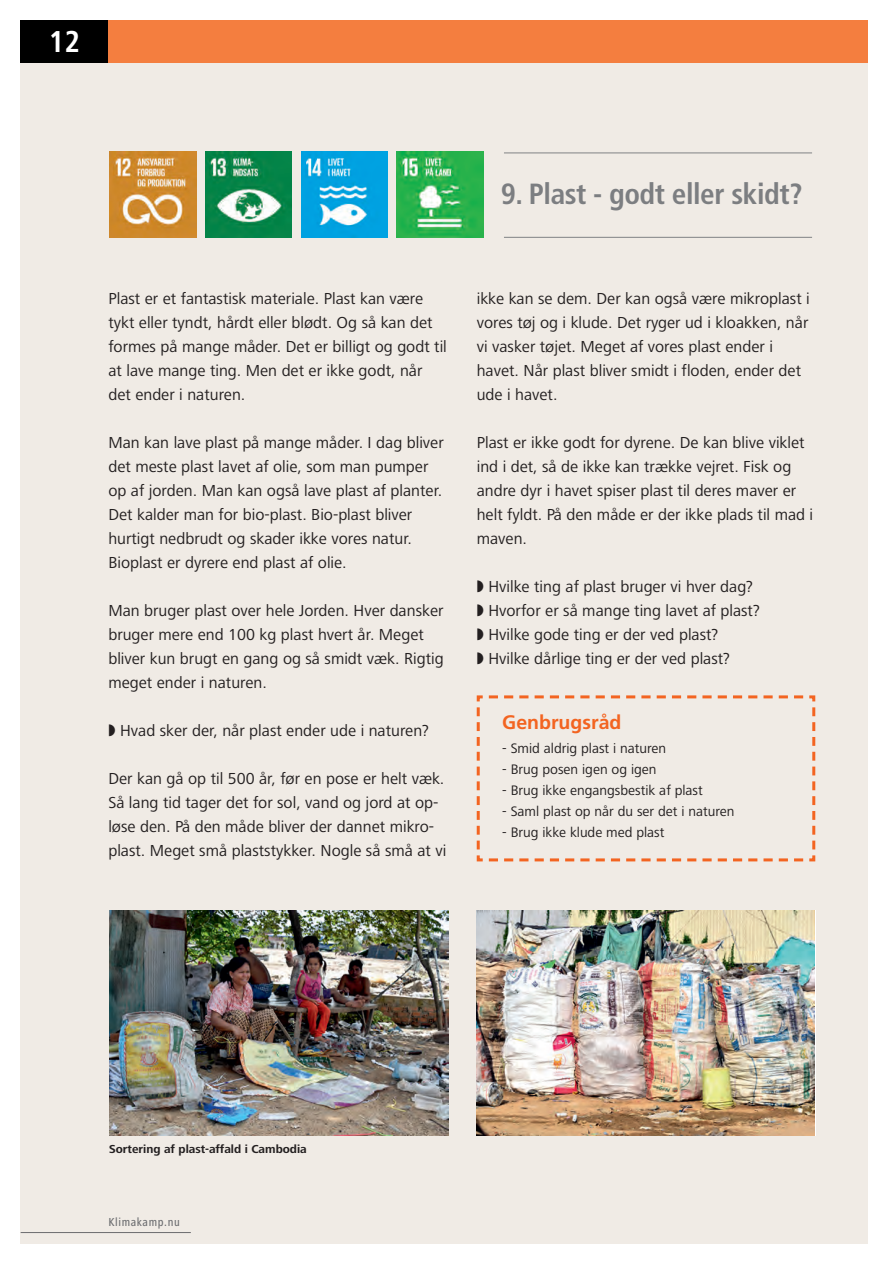
<style>
.page{position:relative;width:893px;height:1264px;background:#fff}
.page>*{position:absolute;margin:0;border:0;box-sizing:border-box;transform-origin:0 0}
.t1{font:700 condensed 30px "Frutiger LT Std";color:#fff}
.t2{font:700 condensed 29.1px "Frutiger LT Std";letter-spacing:-.015em;color:#7c7e81}
.t3{font:700 19.5px "Frutiger LT Std";color:#f36421}
.t4{font:16.5px/24px "Frutiger Next LT";color:#231f20}
.t5{font:14.25px "Frutiger Next LT";color:#231f20}
.t6{font:700 12px "Frutiger Next LT";color:#231f20}
.t7{font:500 condensed 12px "Frutiger Next LT";letter-spacing:.05em;color:#6c6d70}
</style>
<div class="page">
<div style="left:21px;top:55px;width:846px;height:1188px;background:#f0ebe5"></div>
<div style="left:21px;top:20px;width:846px;height:43px;background:#f47e3f"></div>
<div style="left:21px;top:20px;width:87px;height:43px;background:#000"></div>
<hr style="left:21px;top:1231px;width:170px;height:1px;background:#6b6b6e">
<img style="left:110px;top:151px;width:86px;height:87px">
<img style="left:205px;top:151px;width:87px;height:87px">
<img style="left:301px;top:151px;width:86px;height:87px">
<img style="left:397px;top:151px;width:86px;height:87px">
<hr style="left:504px;top:237px;width:307px;height:1px;background:#808285">
<hr style="left:504px;top:152px;width:307px;height:1px;background:#808285">
<svg style="left:476px;top:695px;width:340px;height:167px"></svg>
<img style="left:109px;top:910px;width:339px;height:225px">
<img style="left:476px;top:910px;width:338px;height:225px">
<h1 class="t1" style="left:49px;top:29px;width:33px">12</h1>
<h2 class="t2" style="left:501px;top:182px;width:303px">9. Plast - godt eller skidt?</h2>
<p class="t4" style="left:108px;top:288px;width:340px">Plast er et fantastisk materiale. Plast kan være tykt eller tyndt, hårdt eller blødt. Og så kan det formes på mange måder. Det er billigt og godt til at lave mange ting. Men det er ikke godt, når det ender i naturen.</p>
<p class="t4" style="left:108px;top:432px;width:337px">Man kan lave plast på mange måder. I dag bliver det meste plast lavet af olie, som man pumper op af jorden. Man kan også lave plast af planter.<br>Det kalder man for bio-plast. Bio-plast bliver hurtigt nedbrudt og skader ikke vores natur.<br>Bioplast er dyrere end plast af olie.</p>
<p class="t4" style="left:108px;top:600px;width:336px">Man bruger plast over hele Jorden. Hver dansker bruger mere end 100 kg plast hvert år. Meget bliver kun brugt en gang og så smidt væk. Rigtig meget ender i naturen.</p>
<p class="t4" style="left:108px;top:720px;width:322px">◗ Hvad sker der, når plast ender ude i naturen?</p>
<p class="t4" style="left:108px;top:768px;width:339px">Der kan gå op til 500 år, før en pose er helt væk.<br>Så lang tid tager det for sol, vand og jord at op&shy;løse den. På den måde bliver der dannet mikro&shy;plast. Meget små plaststykker. Nogle så små at vi</p>
<p class="t4" style="left:476px;top:288px;width:334px">ikke kan se dem. Der kan også være mikroplast i vores tøj og i klude. Det ryger ud i kloakken, når vi vasker tøjet. Meget af vores plast ender i havet. Når plast bliver smidt i floden, ender det ude i havet.</p>
<p class="t4" style="left:476px;top:432px;width:338px">Plast er ikke godt for dyrene. De kan blive viklet ind i det, så de ikke kan trække vejret. Fisk og andre dyr i havet spiser plast til deres maver er helt fyldt. På den måde er der ikke plads til mad i maven.</p>
<p class="t4" style="left:476px;top:576px;width:284px">◗ Hvilke ting af plast bruger vi hver dag? ◗ Hvorfor er så mange ting lavet af plast? ◗ Hvilke gode ting er der ved plast?<br>◗ Hvilke dårlige ting er der ved plast?</p>
<p class="t3" style="left:502px;top:714px;width:121px">Genbrugsråd</p>
<p class="t5" style="left:502px;top:742px;width:165px">- Smid aldrig plast i naturen</p>
<p class="t5" style="left:502px;top:763px;width:156px">- Brug posen igen og igen</p>
<p class="t5" style="left:502px;top:784px;width:202px">- Brug ikke engangsbestik af plast</p>
<p class="t5" style="left:502px;top:805px;width:234px">- Saml plast op når du ser det i naturen</p>
<p class="t5" style="left:502px;top:826px;width:164px">- Brug ikke klude med plast</p>
<p class="t6" style="left:109px;top:1144px;width:199px">Sortering af plast-affald i Cambodia</p>
<p class="t7" style="left:108px;top:1216px;width:73px">Klimakamp.nu</p>
</div>
